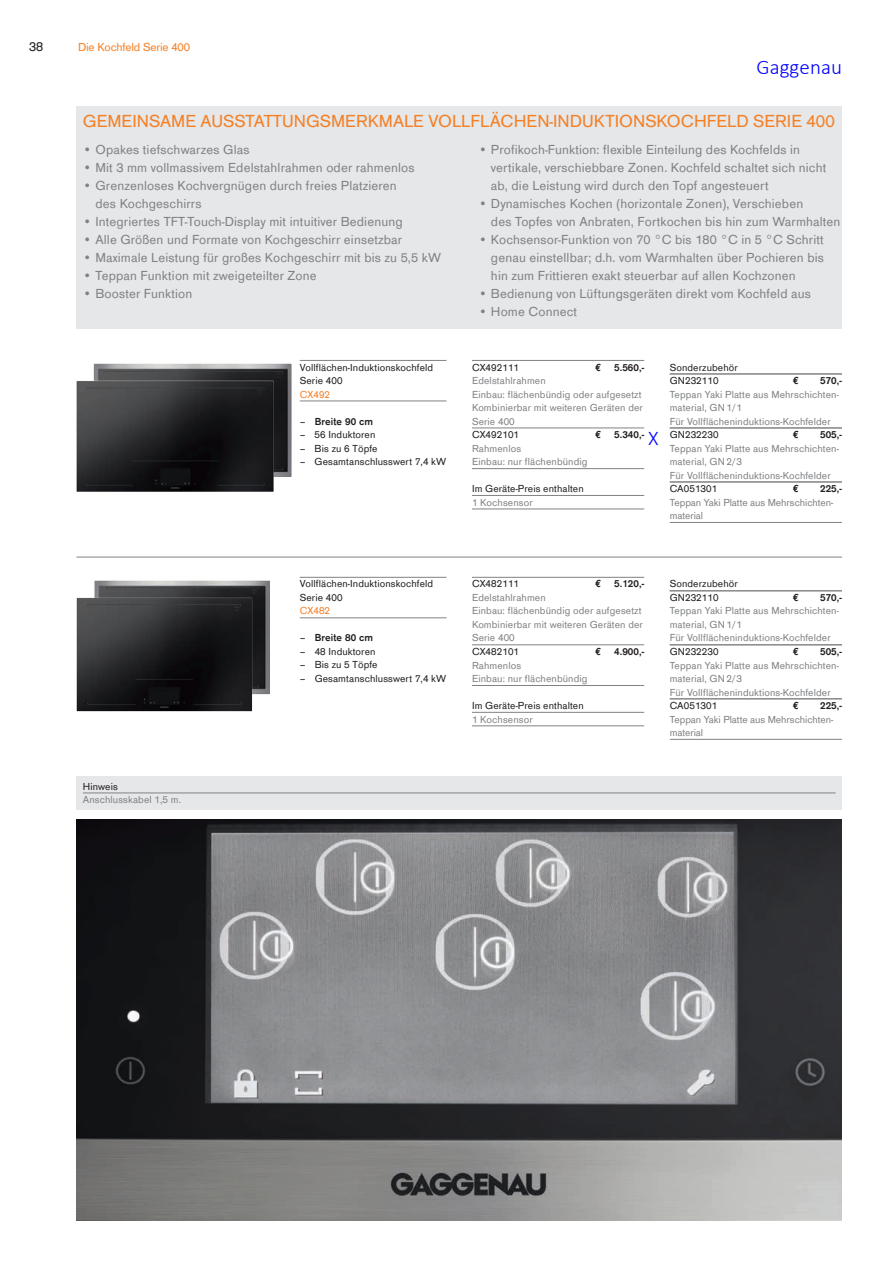
<style>
.page{position:relative;width:893px;height:1263px;background:#fff}
.page>*{position:absolute;margin:0;border:0;box-sizing:border-box;transform-origin:0 0}
.t1{font:300 21px "Calibri";letter-spacing:.005em;color:#00f}
.t2{font:18px "Gaggenau";color:#f48026}
.t3{font:13.5px/18px "Gaggenau";letter-spacing:.01em;color:#808285}
.t4{font:13.5px "Gaggenau";color:#231f20}
.t5{font:12px "Gaggenau";letter-spacing:-.01em;color:#f48026}
.t6{font:10.5px/13.5px "Gaggenau";letter-spacing:.01em;color:#808285}
.t7{font:10.5px/13.5px "Gaggenau";letter-spacing:.01em;color:#231f20}
.t8{font:700 10.5px "Gaggenau";letter-spacing:.01em;color:#231f20}
.t9{font:10.5px "Gaggenau";letter-spacing:.01em;color:#f48026}
.s1{font-weight:400}
</style>
<div class="page">
<img style="left:94px;top:580px;width:176px;height:114px">
<img style="left:94px;top:364px;width:198px;height:113px">
<img style="left:77px;top:598px;width:175px;height:113px">
<div style="left:77px;top:106px;width:765px;height:222px;background:#e6e7e9"></div>
<hr style="left:300px;top:360px;width:146px;height:1px;background:#808285">
<hr style="left:300px;top:401px;width:146px;height:1px;background:#808285">
<hr style="left:300px;top:577px;width:146px;height:1px;background:#808285">
<hr style="left:300px;top:617px;width:146px;height:1px;background:#808285">
<hr style="left:670px;top:374px;width:172px;height:1px;background:#808285">
<hr style="left:670px;top:428px;width:172px;height:1px;background:#808285">
<hr style="left:670px;top:482px;width:172px;height:1px;background:#808285">
<hr style="left:670px;top:522px;width:172px;height:1px;background:#808285">
<hr style="left:670px;top:590px;width:172px;height:1px;background:#808285">
<hr style="left:670px;top:644px;width:172px;height:1px;background:#808285">
<hr style="left:670px;top:698px;width:172px;height:1px;background:#808285">
<hr style="left:670px;top:739px;width:172px;height:1px;background:#808285">
<img style="left:77px;top:819px;width:765px;height:401px">
<hr style="left:472px;top:360px;width:172px;height:1px;background:#808285">
<hr style="left:472px;top:428px;width:172px;height:1px;background:#808285">
<hr style="left:472px;top:468px;width:172px;height:1px;background:#808285">
<hr style="left:472px;top:495px;width:172px;height:1px;background:#808285">
<hr style="left:472px;top:509px;width:172px;height:1px;background:#808285">
<hr style="left:472px;top:577px;width:172px;height:1px;background:#808285">
<hr style="left:472px;top:644px;width:172px;height:1px;background:#808285">
<hr style="left:472px;top:685px;width:172px;height:1px;background:#808285">
<hr style="left:472px;top:712px;width:172px;height:1px;background:#808285">
<hr style="left:472px;top:725px;width:172px;height:1px;background:#808285">
<img style="left:77px;top:381px;width:197px;height:111px">
<div style="left:77px;top:776px;width:765px;height:33px;background:#e6e7e9"></div>
<hr style="left:83px;top:792px;width:753px;height:1px;background:#808285">
<hr style="left:77px;top:557px;width:765px;height:1px;background:#808285">
<p class="t4" style="left:29px;top:38px;width:15px">38</p>
<p class="t5" style="left:78px;top:39px;width:113px">Die Kochfeld Serie 400</p>
<h1 class="t1" style="left:756px;top:54px;width:87px">Gaggenau</h1>
<h2 class="t2" style="left:83px;top:110px;width:753px">GEMEINSAME AUSSTATTUNGSMERKMALE VOLLFLÄCHEN-INDUKTIONSKOCHFELD SERIE 400</h2>
<p class="t3" style="left:83px;top:140px;width:168px">• Opakes tiefschwarzes Glas</p>
<p class="t3" style="left:83px;top:158px;width:333px">• Mit 3 mm vollmassivem Edelstahlrahmen oder rahmenlos</p>
<p class="t3" style="left:95px;top:176px;width:303px;text-indent:-13px">• Grenzenloses Kochvergnügen durch freies Platzieren des Kochgeschirrs</p>
<p class="t3" style="left:83px;top:212px;width:321px">• Integriertes TFT-Touch-Display mit intuitiver Bedienung</p>
<p class="t3" style="left:83px;top:230px;width:321px">• Alle Größen und Formate von Kochgeschirr einsetzbar</p>
<p class="t3" style="left:83px;top:248px;width:360px">• Maximale Leistung für großes Kochgeschirr mit bis zu 5,5 kW</p>
<p class="t3" style="left:83px;top:266px;width:235px">• Teppan Funktion mit zweigeteilter Zone</p>
<p class="t3" style="left:83px;top:284px;width:111px">• Booster Funktion</p>
<p class="t3" style="left:491px;top:140px;width:337px;text-indent:-13px">• Profikoch-Funktion: flexible Einteilung des Kochfelds in vertikale, verschiebbare Zonen. Kochfeld schaltet sich nicht ab, die Leistung wird durch den Topf angesteuert</p>
<p class="t3" style="left:491px;top:194px;width:351px;text-indent:-13px">• Dynamisches Kochen (horizontale Zonen), Verschieben<br>des Topfes von Anbraten, Fortkochen bis hin zum Warmhalten</p>
<p class="t3" style="left:491px;top:230px;width:335px;text-align:justify;text-indent:-13px">• Kochsensor-Funktion von 70 °C bis 180 °C in 5 °C Schritt genau einstellbar; d.h. vom Warmhalten über Pochieren bis hin zum Frittieren exakt steuerbar auf allen Kochzonen</p>
<p class="t3" style="left:478px;top:284px;width:334px">• Bedienung von Lüftungsgeräten direkt vom Kochfeld aus</p>
<p class="t3" style="left:478px;top:302px;width:100px">• Home Connect</p>
<p class="t7" style="left:83px;top:779px;width:37px">Hinweis</p>
<p class="t6" style="left:83px;top:793px;width:100px">Anschlusskabel 1,5 m.</p>
<p class="t7" style="left:300px;top:360px;width:135px">Vollflächen-Induktionskochfeld<br>Serie 400</p>
<p class="t9" style="left:300px;top:388px;width:32px">CX492</p>
<p class="t8" style="left:300px;top:415px;width:75px"><span class="s1">–</span> Breite 90 cm</p>
<p class="t7" style="left:300px;top:428px;width:77px">– 56 Induktoren</p>
<p class="t7" style="left:300px;top:441px;width:79px">– Bis zu 6 Töpfe</p>
<p class="t7" style="left:300px;top:455px;width:148px">– Gesamtanschlusswert 7,4 kW</p>
<p class="t7" style="left:300px;top:577px;width:135px">Vollflächen-Induktionskochfeld<br>Serie 400</p>
<p class="t9" style="left:300px;top:605px;width:32px">CX482</p>
<p class="t8" style="left:300px;top:632px;width:75px"><span class="s1">–</span> Breite 80 cm</p>
<p class="t7" style="left:300px;top:645px;width:77px">– 48 Induktoren</p>
<p class="t7" style="left:300px;top:658px;width:79px">– Bis zu 5 Töpfe</p>
<p class="t7" style="left:300px;top:672px;width:148px">– Gesamtanschlusswert 7,4 kW</p>
<p class="t7" style="left:472px;top:360px;width:49px">CX492111</p>
<p class="t8" style="left:595px;top:361px;width:7px">€</p>
<p class="t8" style="left:614px;top:361px;width:32px">5.560,-</p>
<p class="t6" style="left:472px;top:374px;width:172px">Edelstahlrahmen<br>Einbau: flächenbündig oder aufgesetzt<br>Kombinierbar mit weiteren Geräten der<br>Serie 400</p>
<p class="t7" style="left:472px;top:428px;width:49px">CX492101</p>
<p class="t8" style="left:595px;top:428px;width:7px">€</p>
<p class="t8" style="left:614px;top:428px;width:32px">5.340,-</p>
<p class="t6" style="left:472px;top:441px;width:117px">Rahmenlos<br>Einbau: nur flächenbündig</p>
<p class="t7" style="left:472px;top:482px;width:113px">Im Geräte-Preis enthalten</p>
<p class="t6" style="left:472px;top:495px;width:62px">1 Kochsensor</p>
<h1 class="t1" style="left:648px;top:425px;width:12px">X</h1>
<p class="t7" style="left:670px;top:360px;width:70px">Sonderzubehör<br>GN232110</p>
<p class="t8" style="left:793px;top:374px;width:7px">€</p>
<p class="t8" style="left:820px;top:374px;width:23px">570,-</p>
<p class="t6" style="left:670px;top:387px;width:171px">Teppan Yaki Platte aus Mehrschichten&shy;material, GN1/1<br>Für Vollflächeninduktions-Kochfelder</p>
<p class="t7" style="left:670px;top:428px;width:50px">GN232230</p>
<p class="t8" style="left:793px;top:428px;width:7px">€</p>
<p class="t8" style="left:820px;top:428px;width:23px">505,-</p>
<p class="t6" style="left:670px;top:441px;width:171px">Teppan Yaki Platte aus Mehrschichten&shy;material, GN2/3<br>Für Vollflächeninduktions-Kochfelder</p>
<p class="t7" style="left:670px;top:482px;width:49px">CA051301</p>
<p class="t8" style="left:793px;top:482px;width:7px">€</p>
<p class="t8" style="left:820px;top:482px;width:23px">225,-</p>
<p class="t6" style="left:670px;top:495px;width:165px">Teppan Yaki Platte aus Mehrschichten&shy;material</p>
<p class="t7" style="left:472px;top:577px;width:49px">CX482111</p>
<p class="t8" style="left:595px;top:578px;width:7px">€</p>
<p class="t8" style="left:614px;top:578px;width:32px">5.120,-</p>
<p class="t6" style="left:472px;top:591px;width:172px">Edelstahlrahmen<br>Einbau: flächenbündig oder aufgesetzt<br>Kombinierbar mit weiteren Geräten der<br>Serie 400</p>
<p class="t7" style="left:472px;top:645px;width:49px">CX482101</p>
<p class="t8" style="left:595px;top:645px;width:7px">€</p>
<p class="t8" style="left:614px;top:645px;width:32px">4.900,-</p>
<p class="t6" style="left:472px;top:658px;width:117px">Rahmenlos<br>Einbau: nur flächenbündig</p>
<p class="t7" style="left:472px;top:699px;width:113px">Im Geräte-Preis enthalten</p>
<p class="t6" style="left:472px;top:712px;width:62px">1 Kochsensor</p>
<p class="t7" style="left:670px;top:577px;width:70px">Sonderzubehör<br>GN232110</p>
<p class="t8" style="left:793px;top:591px;width:7px">€</p>
<p class="t8" style="left:820px;top:591px;width:23px">570,-</p>
<p class="t6" style="left:670px;top:604px;width:171px">Teppan Yaki Platte aus Mehrschichten&shy;material, GN1/1<br>Für Vollflächeninduktions-Kochfelder</p>
<p class="t7" style="left:670px;top:645px;width:50px">GN232230</p>
<p class="t8" style="left:793px;top:645px;width:7px">€</p>
<p class="t8" style="left:820px;top:645px;width:23px">505,-</p>
<p class="t6" style="left:670px;top:658px;width:171px">Teppan Yaki Platte aus Mehrschichten&shy;material, GN2/3<br>Für Vollflächeninduktions-Kochfelder</p>
<p class="t7" style="left:670px;top:699px;width:49px">CA051301</p>
<p class="t8" style="left:793px;top:699px;width:7px">€</p>
<p class="t8" style="left:820px;top:699px;width:23px">225,-</p>
<p class="t6" style="left:670px;top:712px;width:165px">Teppan Yaki Platte aus Mehrschichten&shy;material</p>
</div>
